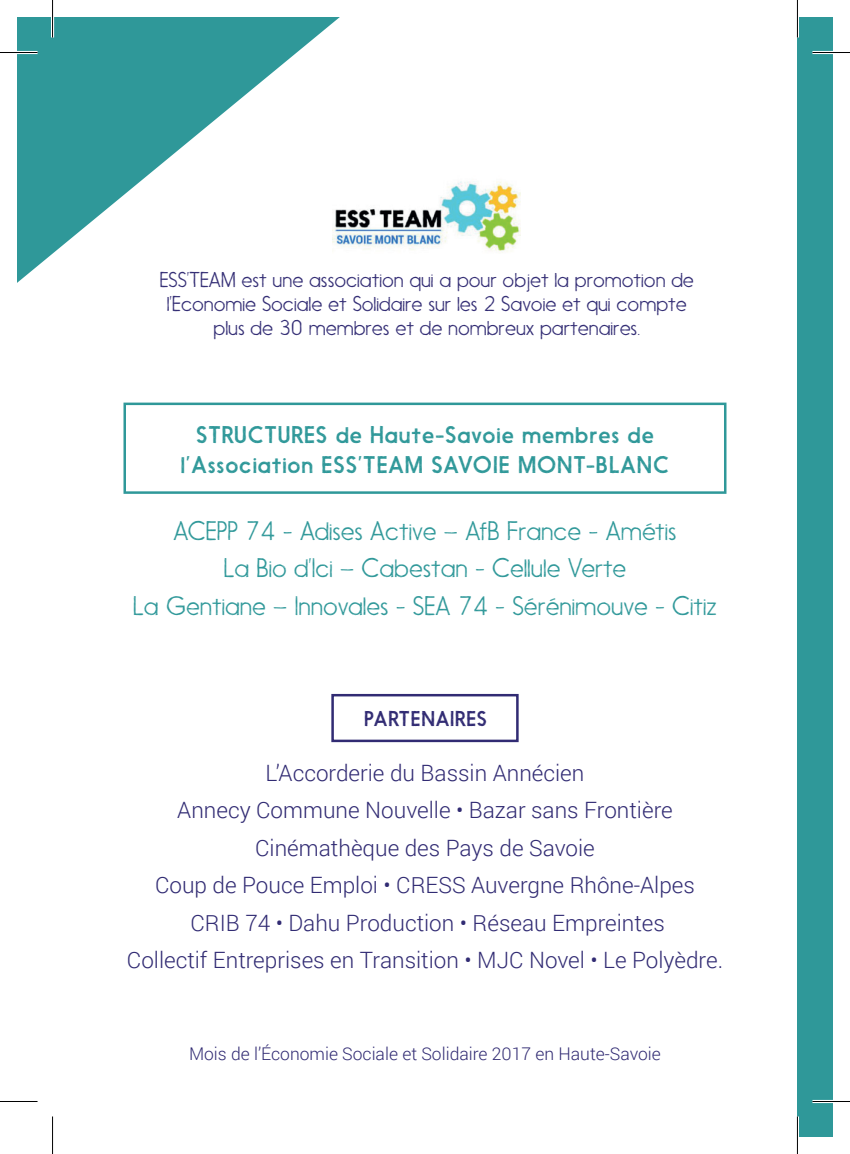
<style>
.page{position:relative;width:850px;height:1154px;background:#fff}
.page>*{position:absolute;margin:0;border:0;box-sizing:border-box;transform-origin:0 0}
.t1{font:200 25px/37.5px "Nanami HM";color:#2f9899;text-align:center}
.t2{font:300 22.5px/37.5px "Roboto";color:#312b73;text-align:center}
.t3{font:22.5px/30px "Nanami HM";letter-spacing:.04em;color:#2f9899;text-align:center}
.t4{font:200 20px/24px "Nanami HM";color:#312b73;text-align:center}
.t5{font:20px "Nanami HM";letter-spacing:.04em;color:#312b73}
.t6{font:300 17.5px "Roboto";color:#312b73}
</style>
<div class="page">
<svg style="left:17px;top:17px;width:323px;height:266px"></svg>
<div style="left:797px;top:17px;width:35px;height:1120px;background:#2f9899"></div>
<div style="left:123px;top:403px;width:603px;height:91px;background:#fff;border:2px solid #2f9899"></div>
<img style="left:333px;top:167px;width:187px;height:105px">
<div style="left:331px;top:694px;width:187px;height:48px;background:#fff;border:2px solid #312b73"></div>
<hr style="left:0;top:51px;width:38px;height:3px;background:#fff">
<hr style="left:812px;top:51px;width:37px;height:3px;background:#fff">
<hr style="left:812px;top:1100px;width:37px;height:3px;background:#fff">
<hr style="left:51px;top:0;width:3px;height:38px;background:#fff">
<hr style="left:795px;top:0;width:3px;height:38px;background:#fff">
<hr style="left:795px;top:1116px;width:3px;height:38px;background:#fff">
<hr style="left:0;top:52px;width:38px;height:1px;background:#000">
<hr style="left:812px;top:52px;width:37px;height:1px;background:#000">
<hr style="left:0;top:1101px;width:38px;height:1px;background:#000">
<hr style="left:812px;top:1101px;width:37px;height:1px;background:#000">
<hr style="left:52px;top:0;width:1px;height:38px;background:#000">
<hr style="left:52px;top:1116px;width:1px;height:38px;background:#000">
<hr style="left:796px;top:0;width:1px;height:38px;background:#000">
<hr style="left:796px;top:1116px;width:1px;height:38px;background:#000">
<p class="t4" style="left:160px;top:269px;width:535px">ESS’TEAM est une association qui a pour objet la promotion de l’Economie Sociale et Solidaire sur les 2 Savoie et qui compte plus de 30 membres et de nombreux partenaires.</p>
<p class="t3" style="left:181px;top:419px;width:489px">STRUCTURES de Haute-Savoie membres de l’Association ESS’TEAM SAVOIE MONT-BLANC</p>
<p class="t1" style="left:133px;top:513px;width:585px">ACEPP 74 - Adises Active – AfB France - Amétis<br>La Bio d’Ici – Cabestan - Cellule Verte<br>La Gentiane – Innovales - SEA 74 - Sérénimouve - Citiz</p>
<p class="t5" style="left:364px;top:707px;width:124px">PARTENAIRES</p>
<p class="t2" style="left:127px;top:753px;width:597px">L’Accorderie du Bassin Annécien<br>Annecy Commune Nouvelle • Bazar sans Frontière Cinémathèque des Pays de Savoie<br>Coup de Pouce Emploi • CRESS Auvergne Rhône-Alpes<br>CRIB 74 • Dahu Production • Réseau Empreintes<br>Collectif Entreprises en Transition • MJC Novel • Le Polyèdre.</p>
<p class="t6" style="left:189px;top:1041px;width:473px">Mois de l’Économie Sociale et Solidaire 2017 en Haute-Savoie</p>
</div>
